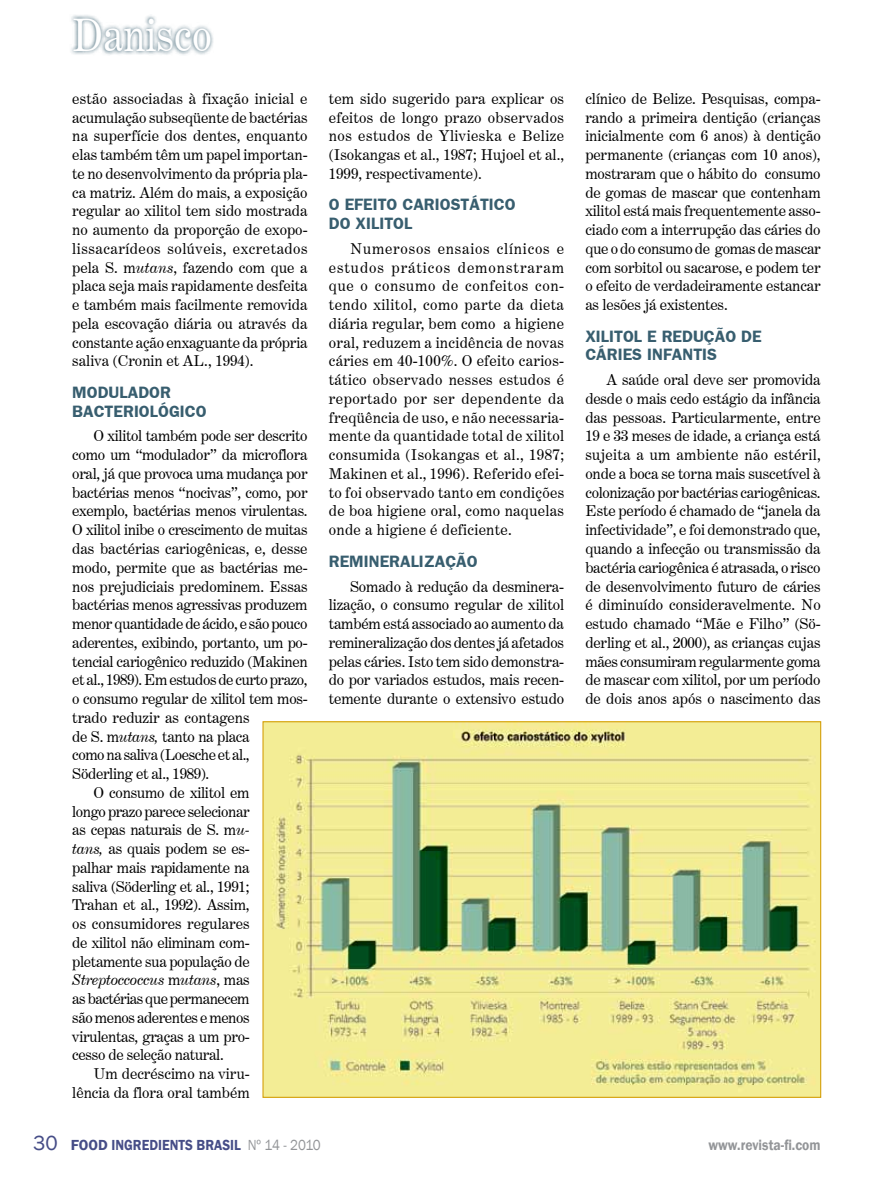
<style>
.page{position:relative;width:893px;height:1191px;background:#fff}
.page>*{position:absolute;margin:0;border:0;box-sizing:border-box;transform-origin:0 0}
.t1{font:45px "Century Expanded BT";color:#fff;scale:.9 1}
.t2{font:700 16.5px/18.8px "Frankfurt Gothic";color:#385e6f}
.t3{font:15px/18.8px "Century Expanded BT";letter-spacing:-.02em;color:#000;text-align:justify}
.t4{font:15px "Century Expanded BT";color:#000}
.t5{font:600 15px "Franklin Gothic";color:#464d87}
.t6{font:italic 15px "Century Expanded BT";letter-spacing:-.02em;color:#000}
.t7{font:15px "Century Expanded BT";letter-spacing:.005em;color:#000}
.t8{font:600 15px "Franklin Gothic";color:#939598;scale:.9 1}
.s1{font-style:italic}
.s2{font-style:normal}
.s3{font-weight:400;font-size:21px}
.s4{font-weight:400;color:#939598}
</style>
<div class="page">
<svg style="left:71px;top:15px;width:142px;height:40px"></svg>
<img style="left:264px;top:723px;width:555px;height:372px">
<h1 class="t1" style="left:72px;top:8px;width:157px">Danisco</h1>
<p class="t3" style="left:72px;top:89px;width:237px">estão associadas à fixação inicial e acumulação subseqüente de bactérias na superfície dos dentes, enquanto elas também têm um papel importan&shy;te no desenvolvimento da própria pla&shy;ca matriz. Além do mais, a exposição regular ao xilitol tem sido mostrada no aumento da proporção de exopo&shy;lissacarídeos solúveis, excretados pela S. m<span class="s1">utans</span>, fazendo com que a placa seja mais rapidamente desfeita e também mais facilmente removida pela escovação diária ou através da constante ação enxaguante da própria saliva (Cronin et AL., 1994).</p>
<p class="t2" style="left:72px;top:382px;width:135px">MODULADOR<br>BACTERIOLÓGICO</p>
<p class="t3" style="left:94px;top:426px;width:216px">O xilitol também pode ser descrito</p>
<p class="t3" style="left:72px;top:445px;width:237px">como um “modulador” da microflora</p>
<p class="t3" style="left:72px;top:464px;width:237px">oral, já que provoca uma mudança por</p>
<p class="t3" style="left:72px;top:483px;width:237px">bactérias menos “nocivas”, como, por</p>
<p class="t3" style="left:72px;top:501px;width:237px">exemplo, bactérias menos virulentas.</p>
<p class="t3" style="left:72px;top:520px;width:237px">O xilitol inibe o crescimento de muitas</p>
<p class="t4" style="left:72px;top:539px;width:237px">das bactérias cariogênicas, e, desse</p>
<p class="t3" style="left:72px;top:558px;width:237px">modo, permite que as bactérias me-</p>
<p class="t3" style="left:72px;top:576px;width:237px">nos prejudiciais predominem. Essas</p>
<p class="t3" style="left:72px;top:595px;width:237px">bactérias menos agressivas produzem</p>
<p class="t3" style="left:72px;top:614px;width:237px">menor quantidade de ácido, e são pouco</p>
<p class="t3" style="left:72px;top:633px;width:237px">aderentes, exibindo, portanto, um po-</p>
<p class="t3" style="left:72px;top:651px;width:237px">tencial cariogênico reduzido (Makinen</p>
<p class="t3" style="left:72px;top:670px;width:237px">et al., 1989). Em estudos de curto prazo,</p>
<p class="t3" style="left:72px;top:689px;width:237px">o consumo regular de xilitol tem mos-</p>
<p class="t3" style="left:72px;top:708px;width:179px">trado reduzir as contagens</p>
<p class="t3" style="left:72px;top:726px;width:179px">de S. m<span class="s1">utans,</span> tanto na placa</p>
<p class="t3" style="left:72px;top:745px;width:179px">como na saliva (Loesche et al.,</p>
<p class="t3" style="left:72px;top:764px;width:139px">Söderling et al., 1989).</p>
<p class="t3" style="left:94px;top:783px;width:158px">O consumo de xilitol em</p>
<p class="t3" style="left:72px;top:801px;width:179px">longo prazo parece selecionar</p>
<p class="t3" style="left:72px;top:820px;width:179px">as cepas naturais de S. m<span class="s1">u-</span></p>
<p class="t3" style="left:72px;top:839px;width:179px"><span class="s1">tans,</span> as quais podem se es-</p>
<p class="t3" style="left:72px;top:858px;width:179px">palhar mais rapidamente na</p>
<p class="t3" style="left:72px;top:876px;width:179px">saliva (Söderling et al., 1991;</p>
<p class="t3" style="left:72px;top:895px;width:179px">Trahan et al., 1992). Assim,</p>
<p class="t7" style="left:72px;top:914px;width:179px">os consumidores regulares</p>
<p class="t3" style="left:72px;top:933px;width:179px">de xilitol não eliminam com-</p>
<p class="t3" style="left:72px;top:951px;width:179px">pletamente sua população de</p>
<p class="t6" style="left:72px;top:971px;width:179px">Streptoccoccus <span class="s2">m</span>utans<span class="s2">, mas</span></p>
<p class="t3" style="left:72px;top:989px;width:179px">as bactérias que permanecem</p>
<p class="t3" style="left:72px;top:1008px;width:179px">são menos aderentes e menos</p>
<p class="t3" style="left:72px;top:1026px;width:179px">virulentas, graças a um pro-</p>
<p class="t3" style="left:72px;top:1045px;width:153px">cesso de seleção natural.</p>
<p class="t4" style="left:94px;top:1064px;width:158px">Um decréscimo na viru-</p>
<p class="t4" style="left:72px;top:1083px;width:179px">lência da flora oral também</p>
<p class="t3" style="left:329px;top:89px;width:237px">tem sido sugerido para explicar os efeitos de longo prazo observados nos estudos de Ylivieska e Belize (Isokangas et al., 1987; Hujoel et al., 1999, respectivamente).</p>
<p class="t2" style="left:329px;top:195px;width:53px">O EFEITO</p>
<p class="t2" style="left:402px;top:195px;width:114px">CARIOSTÁTI CO</p>
<p class="t2" style="left:329px;top:214px;width:36px">DO XILITOL</p>
<p class="t3" style="left:329px;top:239px;width:237px;text-indent:21px">Numerosos ensaios clínicos e estudos práticos demonstraram que o consumo de confeitos con&shy;tendo xilitol, como parte da dieta diária regular, bem como a higiene oral, reduzem a incidência de novas cáries em 40-100%. O efeito carios&shy;tático observado nesses estudos é reportado por ser dependente da freqüência de uso, e não necessaria&shy;mente da quantidade total de xilitol consumida (Isokangas et al., 1987; Makinen et al., 1996). Referido efei&shy;to foi observado tanto em condições de boa higiene oral, como naquelas onde a higiene é deficiente.</p>
<p class="t2" style="left:329px;top:551px;width:149px">REMINERALI ZAÇÃO</p>
<p class="t3" style="left:329px;top:576px;width:237px;text-indent:21px">Somado à redução da desminera&shy;lização, o consumo regular de xilitol também está associado ao aumento da remineralização dos dentes já afetados pelas cáries. Isto tem sido demonstra&shy;do por variados estudos, mais recen&shy;temente durante o extensivo estudo</p>
<p class="t3" style="left:585px;top:89px;width:237px">clínico de Belize. Pesquisas, compa&shy;rando a primeira dentição (crianças inicialmente com 6 anos) à dentição permanente (crianças com 10 anos), mostraram que o hábito do consumo de gomas de mascar que contenham xilitol está mais frequentemente asso&shy;ciado com a interrupção das cáries do que o do consumo de gomas de mascar com sorbitol ou sacarose, e podem ter o efeito de verdadeiramente estancar as lesões já existentes.</p>
<p class="t2" style="left:585px;top:326px;width:20px">XILITOL</p>
<p class="t2" style="left:585px;top:326px;width:178px;text-indent:62px">E REDUÇÃO DE<br>CÁRIES INFANTIS</p>
<p class="t3" style="left:585px;top:370px;width:237px;text-indent:21px">A saúde oral deve ser promovida desde o mais cedo estágio da infância das pessoas. Particularmente, entre 19 e 33 meses de idade, a criança está sujeita a um ambiente não estéril, onde a boca se torna mais suscetível à colonização por bactérias cariogênicas.<br>Este período é chamado de “janela da infectividade”, e foi demonstrado que, quando a infecção ou transmissão da bactéria cariogênica é atrasada, o risco de desenvolvimento futuro de cáries é diminuído consideravelmente. No estudo chamado “Mãe e Filho” (Sö&shy;derling et al., 2000), as crianças cujas mães consumiram regularmente goma de mascar com xilitol, por um período de dois anos após o nascimento das</p>
<p class="t5" style="left:33px;top:1135px;width:289px"><span class="s3">30</span> FOOD INGREDIENTS BRASIL <span class="s4">Nº 14 - 2010</span></p>
<p class="t8" style="left:708px;top:1135px;width:126px">www.revista-fi.com</p>
</div>
